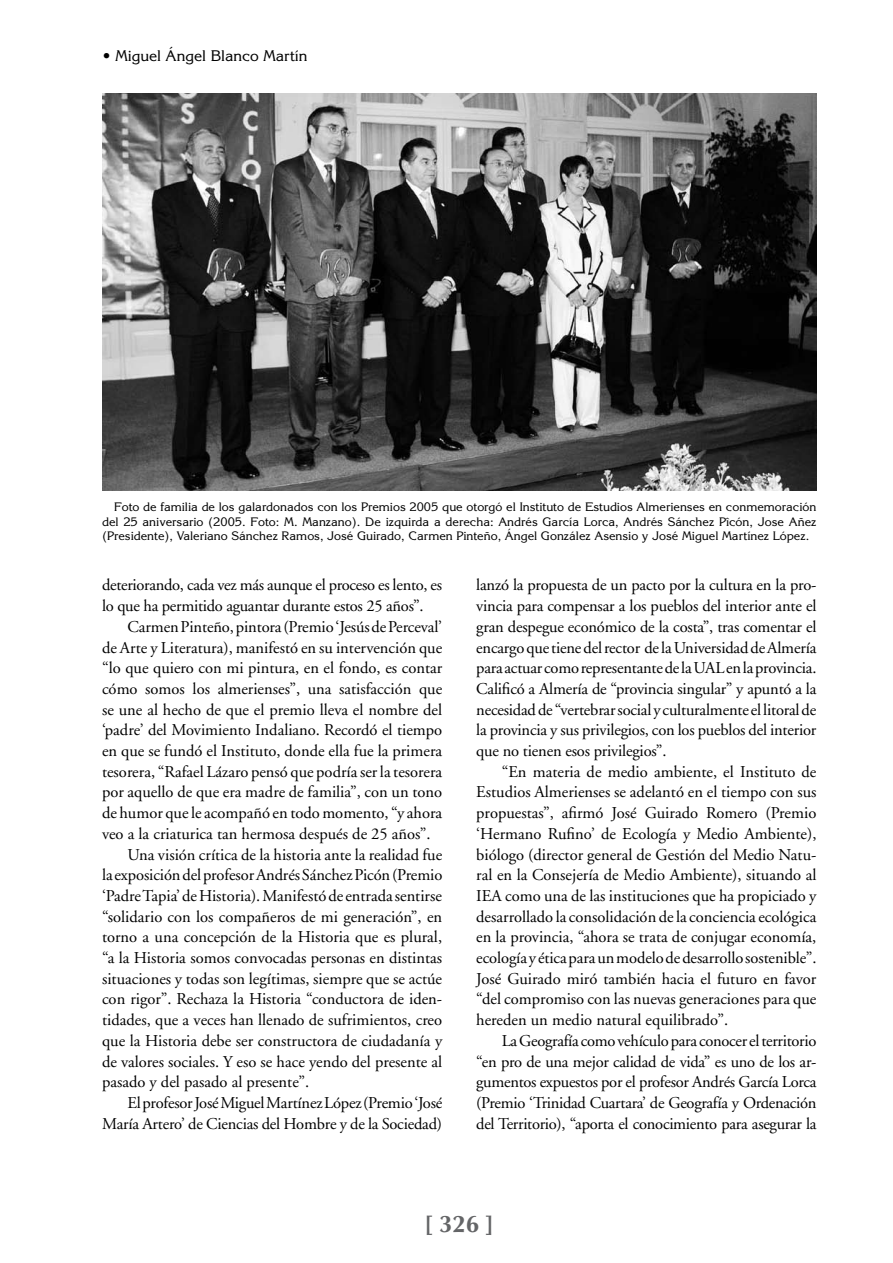
<style>
.page{position:relative;width:893px;height:1263px;background:#fff}
.page>*{position:absolute;margin:0;border:0;box-sizing:border-box;transform-origin:0 0}
.t1{font:700 24px "Optima";color:#646567}
.t2{font:16.5px/20.7px "Adobe Garamond";color:#000;text-align:justify}
.t3{font:16.5px/20.7px "Adobe Garamond";letter-spacing:-.02em;color:#000}
.t4{font:15px "Korinna";color:#000}
.t5{font:12px/14.4px "Korinna";color:#000;text-align:justify}
</style>
<div class="page">
<img style="left:102px;top:94px;width:714px;height:396px">
<p class="t4" style="left:102px;top:46px;width:207px">• Miguel Ángel Blanco Martín</p>
<p class="t5" style="left:102px;top:500px;width:716px;text-indent:12px">Foto de familia de los galardonados con los Premios 2005 que otorgó el Instituto de Estudios Almerienses en conmemoración del 25 aniversario (2005. Foto: M. Manzano). De izquirda a derecha: Andrés García Lorca, Andrés Sánchez Pîcón, Jose Añez (Presidente), Valeriano Sánchez Ramos, José Guirado, Carmen Pinteño, Ángel González Asensio y José Miguel Martínez López.</p>
<p class="t3" style="left:102px;top:575px;width:342px">deteriorando, cada vez más aunque el proceso es lento, es lo que ha permitido aguantar durante estos 25 años”.</p>
<p class="t2" style="left:128px;top:617px;width:316px">Carmen Pinteño, pintora (Premio ‘Jesús de Perceval’</p>
<p class="t2" style="left:102px;top:637px;width:342px">de Arte y Literatura), manifestó en su intervención que</p>
<p class="t2" style="left:102px;top:658px;width:342px">“lo que quiero con mi pintura, en el fondo, es contar</p>
<p class="t2" style="left:102px;top:679px;width:342px">cómo somos los almerienses”, una satisfacción que</p>
<p class="t2" style="left:102px;top:699px;width:342px">se une al hecho de que el premio lleva el nombre del</p>
<p class="t2" style="left:102px;top:720px;width:342px">‘padre’ del Movimiento Indaliano. Recordó el tiempo</p>
<p class="t2" style="left:102px;top:741px;width:342px">en que se fundó el Instituto, donde ella fue la primera</p>
<p class="t2" style="left:102px;top:761px;width:342px">tesorera, “Rafael Lázaro pensó que podría ser la tesorera</p>
<p class="t2" style="left:102px;top:782px;width:342px">por aquello de que era madre de familia”, con un tono</p>
<p class="t2" style="left:102px;top:803px;width:342px">de humor que le acompañó en todo momento, “y ahora</p>
<p class="t2" style="left:102px;top:824px;width:330px">veo a la criaturica tan hermosa después de 25 años”.</p>
<p class="t2" style="left:128px;top:844px;width:316px">Una visión crítica de la historia ante la realidad fue</p>
<p class="t2" style="left:102px;top:865px;width:342px">la exposición del profesor Andrés Sánchez Picón (Premio</p>
<p class="t2" style="left:102px;top:886px;width:341px">‘Padre Tapia’ de Historia). Manifestó de entrada sentirse</p>
<p class="t2" style="left:102px;top:906px;width:342px">“solidario con los compañeros de mi generación”, en</p>
<p class="t2" style="left:102px;top:927px;width:342px">torno a una concepción de la Historia que es plural,</p>
<p class="t2" style="left:102px;top:948px;width:342px">“a la Historia somos convocadas personas en distintas</p>
<p class="t2" style="left:102px;top:968px;width:342px">situaciones y todas son legítimas, siempre que se actúe</p>
<p class="t2" style="left:102px;top:989px;width:342px">con rigor”. Rechaza la Historia “conductora de iden-</p>
<p class="t2" style="left:102px;top:1010px;width:342px">tidades, que a veces han llenado de sufrimientos, creo</p>
<p class="t2" style="left:102px;top:1031px;width:342px">que la Historia debe ser constructora de ciudadanía y</p>
<p class="t2" style="left:102px;top:1051px;width:342px">de valores sociales. Y eso se hace yendo del presente al</p>
<p class="t2" style="left:102px;top:1072px;width:209px">pasado y del pasado al presente”.</p>
<p class="t2" style="left:128px;top:1093px;width:316px">El profesor José Miguel Martínez López (Premio ‘José</p>
<p class="t2" style="left:102px;top:1113px;width:342px">María Artero’ de Ciencias del Hombre y de la Sociedad)</p>
<p class="t2" style="left:476px;top:575px;width:342px">lanzó la propuesta de un pacto por la cultura en la pro&shy;vincia para compensar a los pueblos del interior ante el gran despegue económico de la costa”, tras comentar el encargo que tiene del rector de la Universidad de Almería para actuar como representante de la UAL en la provincia.<br>Calificó a Almería de “provincia singular” y apuntó a la necesidad de “vertebrar social y culturalmente el litoral de la provincia y sus privilegios, con los pueblos del interior que no tienen esos privilegios”.</p>
<p class="t2" style="left:476px;top:761px;width:342px;text-indent:26px">“En materia de medio ambiente, el Instituto de Estudios Almerienses se adelantó en el tiempo con sus propuestas”, afirmó José Guirado Romero (Premio ‘Hermano Rufino’ de Ecología y Medio Ambiente), biólogo (director general de Gestión del Medio Natu&shy;ral en la Consejería de Medio Ambiente), situando al IEA como una de las instituciones que ha propiciado y desarrollado la consolidación de la conciencia ecológica en la provincia, “ahora se trata de conjugar economía, ecología y ética para un modelo de desarrollo sostenible”.<br>José Guirado miró también hacia el futuro en favor “del compromiso con las nuevas generaciones para que hereden un medio natural equilibrado”.</p>
<p class="t2" style="left:476px;top:1031px;width:342px;text-indent:26px">La Geografía como vehículo para conocer el territorio “en pro de una mejor calidad de vida” es uno de los ar&shy;gumentos expuestos por el profesor Andrés García Lorca (Premio ‘Trinidad Cuartara’ de Geografía y Ordenación del Territorio), “aporta el conocimiento para asegurar la</p>
<h1 class="t1" style="left:425px;top:1210px;width:71px">[ 326 ]</h1>
</div>
